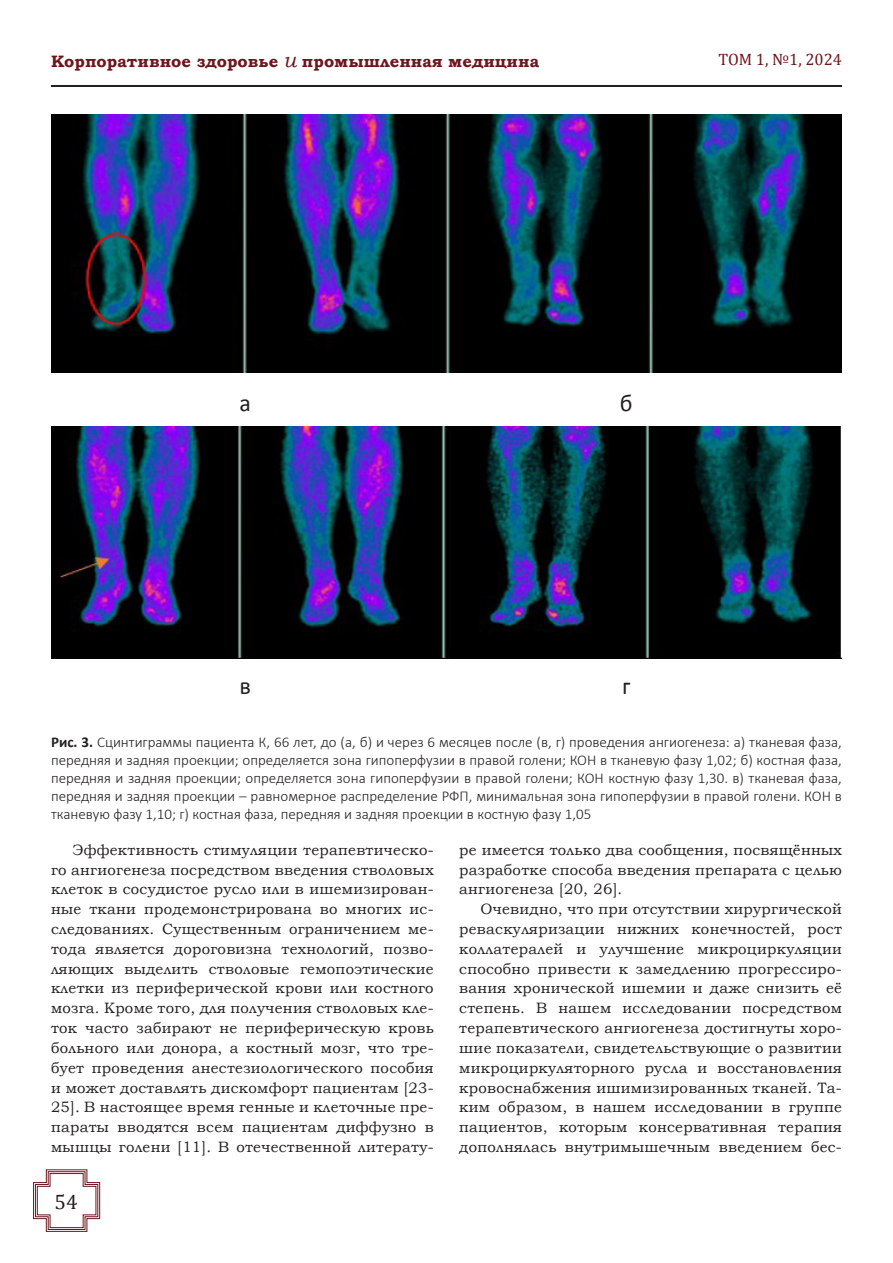
<style>
.page{position:relative;width:893px;height:1263px;background:#fff}
.page>*{position:absolute;margin:0;border:0;box-sizing:border-box;transform-origin:0 0}
.t1{font:24px "Calibri";color:#231f20}
.t2{font:21px "Cambria";color:#231f20}
.t3{font:700 16.5px "Bookman Old Style";color:#6e161d}
.t4{font:16.5px "Cambria";color:#6e161d}
.клинический_пример_т{font:15px/19.8px "Bookman Old Style";letter-spacing:.02em;color:#231f20;text-align:justify}
.t5{font:300 15px/18px "Calibri";color:#231f20;text-align:justify}
.s1{font-weight:400;font-style:italic;font-size:21px}
.s2{font-weight:700}
</style>
<div class="page">
<svg style="left:33px;top:1169px;width:67px;height:63px"></svg>
<hr style="left:51px;top:85px;width:791px;height:1px;background:#231f20">
<hr style="left:51px;top:86px;width:791px;height:1px;background:#231f20">
<img style="left:51px;top:114px;width:791px;height:258px">
<img style="left:51px;top:426px;width:791px;height:232px">
<p class="t3" style="left:51px;top:49px;width:490px">Корпоративное здоровье <span class="s1">и</span> промышленная медицина</p>
<p class="t4" style="left:718px;top:49px;width:125px">ТОМ 1, №1, 2024</p>
<p class="t1" style="left:240px;top:388px;width:13px">а</p>
<p class="t1" style="left:240px;top:671px;width:13px">в</p>
<p class="t1" style="left:620px;top:388px;width:14px">б</p>
<p class="t1" style="left:622px;top:671px;width:10px">г</p>
<p class="t5" style="left:51px;top:733px;width:792px"><span class="s2">Рис. 3.</span> Сцинтиграммы пациента К, 66 лет, до (а, б) и через 6 месяцев после (в, г) проведения ангиогенеза: а) тканевая фаза, передняя и задняя проекции; определяется зона гипоперфузии в правой голени; КОН в тканевую фазу 1,02; б) костная фаза, передняя и задняя проекции; определяется зона гипоперфузии в правой голени; КОН костную фазу 1,30. в) тканевая фаза, передняя и задняя проекции ‒ равномерное распределение РФП, минимальная зона гипоперфузии в правой голени. КОН в тканевую фазу 1,10; г) костная фаза, передняя и задняя проекции в костную фазу 1,05</p>
<p class="клинический_пример_т" style="left:51px;top:840px;width:384px;text-indent:21px">Эффективность стимуляции терапевтическо&shy;го ангиогенеза посредством введения стволовых клеток в сосудистое русло или в ишемизирован&shy;ные ткани продемонстрирована во многих ис&shy;следованиях. Существенным ограничением ме&shy;тода является дороговизна технологий, позво&shy;ляющих выделить стволовые гемопоэтические клетки из периферической крови или костного мозга. Кроме того, для получения стволовых кле&shy;ток часто забирают не периферическую кровь больного или донора, а костный мозг, что тре&shy;бует проведения анестезиологического пособия и может доставлять дискомфорт пациентам [23- 25]. В настоящее время генные и клеточные пре&shy;параты вводятся всем пациентам диффузно в мышцы голени [11]. В отечественной литерату-</p>
<p class="клинический_пример_т" style="left:459px;top:840px;width:384px">ре имеется только два сообщения, посвящённых разработке способа введения препарата с целью ангиогенеза [20, 26].</p>
<p class="клинический_пример_т" style="left:459px;top:899px;width:384px;text-indent:21px">Очевидно, что при отсутствии хирургической реваскуляризации нижних конечностей, рост коллатералей и улучшение микроциркуляции способно привести к замедлению прогрессиро&shy;вания хронической ишемии и даже снизить её степень. В нашем исследовании посредством терапевтического ангиогенеза достигнуты хоро&shy;шие показатели, свидетельствующие о развитии микроциркуляторного русла и восстановления кровоснабжения ишимизированных тканей. Та&shy;ким образом, в нашем исследовании в группе пациентов, которым консервативная терапия дополнялась внутримышечным введением бес-</p>
<h2 class="t2" style="left:55px;top:1189px;width:25px">54</h2>
</div>
